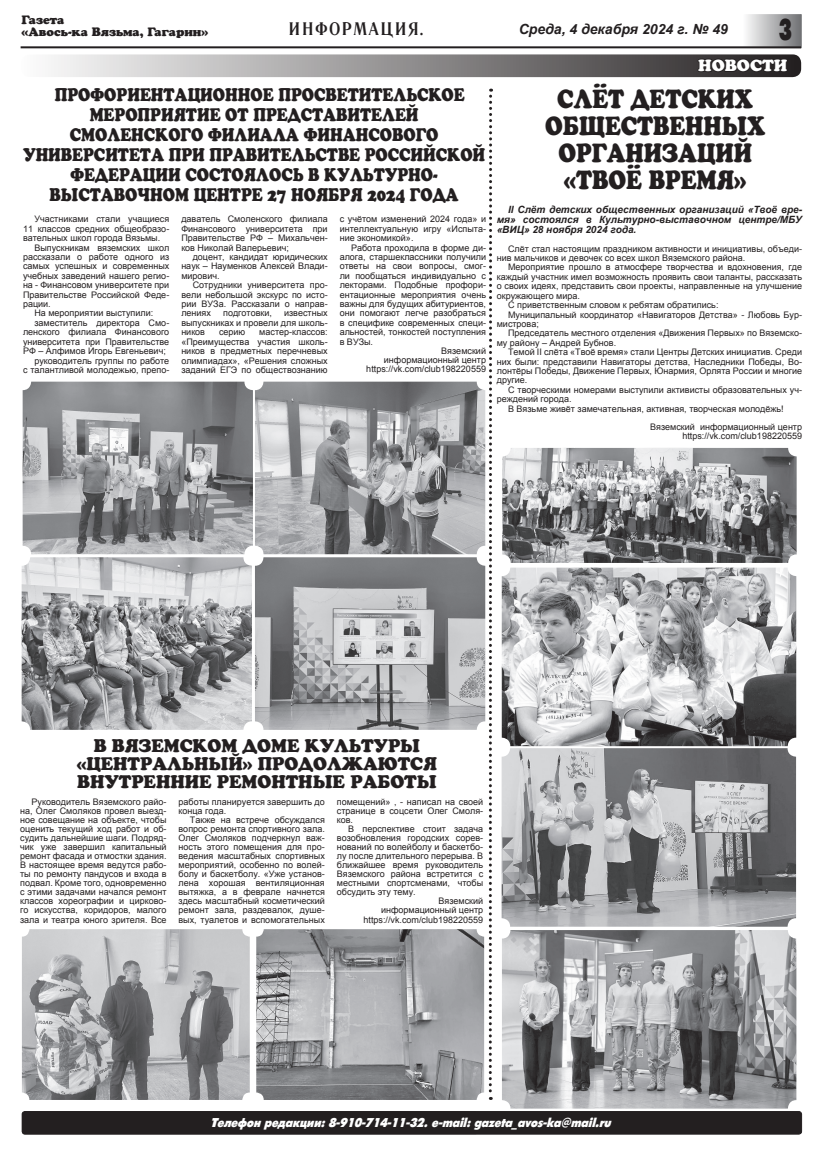
<style>
.page{position:relative;width:823px;height:1163px;background:#fff}
.page>*{position:absolute;margin:0;border:0;box-sizing:border-box;transform-origin:0 0}
.t1{font:30px "Futuris Extra C Bold";color:#231f20;scale:.67 1}
.основной{font:26px "AG Crown Style";color:#231f20;scale:.83 1}
.основной-2{font:18px "AG Crown Style";color:#231f20;scale:.83 1}
.основной-3{font:18px "AG Crown Style";color:#231f20;scale:.95 1}
.t2{font:700 18px "Literaturnaya";color:#231f20;scale:.87 1}
.основной-4{font:16px "AG Crown Style";color:#fff}
.t3{font:italic 700 14px "Arial";color:#231f20}
.основной-5{font:italic 12.7px "Futuris Extra C Bold";color:#fff;scale:.87 1}
.t4{font:12px "AG Crown Style";color:#231f20}
.основной-6{font:italic 700 10px/10px "Arial";color:#231f20;text-align:justify}
.основной-7{font:9px/9.4px "Arial";color:#231f20;text-align:justify}
</style>
<div class="page">
<div style="left:742px;top:14px;width:59px;height:34px;background:linear-gradient(to right,#fff,#717275);border:1px solid #6c6d70"></div>
<hr style="left:21px;top:46px;width:779px;height:2px;background:#231f20">
<div style="left:22px;top:1111px;width:779px;height:22px;background:#231f20;border-radius:3px"></div>
<div style="left:22px;top:1110px;width:779px;height:24px;border:1px solid #231f20;border-radius:3px"></div>
<div style="left:21px;top:54px;width:779px;height:23px;background:linear-gradient(to right,#fdfdfd,#221e1f);border-radius:9px"></div>
<svg style="left:695px;top:57px;width:94px;height:21px;background:#343031"></svg>
<img style="left:22px;top:929px;width:227px;height:170px">
<img style="left:256px;top:929px;width:228px;height:170px">
<img style="left:502px;top:448px;width:294px;height:115px">
<img style="left:501px;top:748px;width:294px;height:178px">
<img style="left:502px;top:930px;width:293px;height:178px">
<img style="left:501px;top:567px;width:294px;height:179px">
<svg style="left:488px;top:89px;width:4px;height:1010px"></svg>
<img style="left:23px;top:381px;width:230px;height:173px">
<img style="left:255px;top:557px;width:230px;height:172px">
<img style="left:255px;top:381px;width:230px;height:173px">
<img style="left:22px;top:557px;width:230px;height:172px">
<p class="t4" style="left:22px;top:13px;width:44px">Газета</p>
<p class="t4" style="left:22px;top:25px;width:188px">«Авось-ка Вязьма, Гагарин»</p>
<p class="t2" style="left:287px;top:18px;width:158px">ИНФОРМАЦИЯ.</p>
<p class="t3" style="left:518px;top:20px;width:210px">Среда, 4 декабря 2024 г. № 49</p>
<p class="t1" style="left:778px;top:13px;width:22px">3</p>
<p class="основной-2" style="left:55px;top:84px;width:495px">ПРОФОРИЕНТАЦИОННОЕ ПРОСВЕТИТЕЛЬСКОЕ</p>
<p class="основной-2" style="left:90px;top:104px;width:397px">МЕРОПРИЯТИЕ ОТ ПРЕДСТАВИТЕЛЕЙ</p>
<p class="основной-2" style="left:70px;top:124px;width:445px">СМОЛЕНСКОГО ФИЛИАЛА ФИНАНСОВОГО</p>
<p class="основной-2" style="left:23px;top:144px;width:558px">УНИВЕРСИТЕТА ПРИ ПРАВИТЕЛЬСТВЕ РОССИЙСКОЙ</p>
<p class="основной-2" style="left:71px;top:164px;width:443px">ФЕДЕРАЦИИ СОСТОЯЛОСЬ В КУЛЬТУРНО-</p>
<p class="основной-2" style="left:50px;top:184px;width:494px">ВЫСТАВОЧНОМ ЦЕНТРЕ 27 НОЯБРЯ 2024 ГОДА</p>
<p class="основной-7" style="left:23px;top:214px;width:148px;text-indent:11px">Участниками стали учащиеся 11 классов средних общеобразо&shy;вательных школ города Вязьмы.</p>
<p class="основной-7" style="left:23px;top:243px;width:148px;text-indent:11px">Выпускникам вяземских школ рассказали о работе одного из самых успешных и современных учебных заведений нашего регио&shy;на - Финансовом университете при Правительстве Российской Феде&shy;рации.</p>
<p class="основной-7" style="left:34px;top:308px;width:120px">На мероприятии выступили:</p>
<p class="основной-7" style="left:23px;top:318px;width:148px;text-indent:11px">заместитель директора Смо&shy;ленского филиала Финансового университета при Правительстве РФ – Алфимов Игорь Евгеньевич;</p>
<p class="основной-7" style="left:23px;top:355px;width:148px;text-align:right">руководитель группы по работе<br>с талантливой молодежью, препо-</p>
<p class="основной-7" style="left:181px;top:214px;width:148px">даватель Смоленского филиала Финансового университета при Правительстве РФ – Михальчен&shy;ков Николай Валерьевич;</p>
<p class="основной-7" style="left:181px;top:252px;width:148px;text-indent:11px">доцент, кандидат юридических наук – Науменков Алексей Влади&shy;мирович.</p>
<p class="основной-7" style="left:181px;top:280px;width:148px;text-indent:11px">Сотрудники университета про&shy;вели небольшой экскурс по исто&shy;рии ВУЗа. Рассказали о направ&shy;лениях</p>
<p class="основной-7" style="left:339px;top:214px;width:148px">с учётом изменений 2024 года» и интеллектуальную игру «Испыта&shy;ние экономикой».</p>
<p class="основной-7" style="left:339px;top:243px;width:148px;text-indent:11px">Работа проходила в форме ди&shy;алога, старшеклассники получили ответы на свои вопросы, смог&shy;ли пообщаться индивидуально с лекторами. Подобные профори&shy;ентационные мероприятия очень важны для будущих абитуриентов, они помогают легче разобраться в специфике современных специ&shy;альностей, тонкостей поступления в ВУЗы.</p>
<p class="основной-7" style="left:441px;top:346px;width:46px">Вяземский</p>
<p class="основной-7" style="left:383px;top:355px;width:103px">информационный центр</p>
<p class="основной-7" style="left:366px;top:364px;width:121px">https://vk.com/club198220559</p>
<p class="основной-7" style="left:181px;top:308px;width:148px;text-indent:103px">известных выпускниках и провели для школь&shy;ников</p>
<p class="основной-7" style="left:223px;top:308px;width:50px">подготовки,</p>
<p class="основной-7" style="left:181px;top:327px;width:148px;text-indent:78px">мастер-классов: «Преимущества участия школь&shy;ников в предметных перечневых олимпиадах», «Решения сложных заданий ЕГЭ по обществознанию</p>
<p class="основной-7" style="left:219px;top:327px;width:28px">серию</p>
<p class="основной-4" style="left:697px;top:56px;width:91px">НОВОСТИ</p>
<p class="основной" style="left:557px;top:84px;width:237px">СЛЁТ ДЕТСКИХ</p>
<p class="основной" style="left:544px;top:111px;width:267px">ОБЩЕСТВЕННЫХ</p>
<p class="основной" style="left:558px;top:138px;width:234px">ОРГАНИЗАЦИЙ</p>
<p class="основной" style="left:563px;top:165px;width:221px">«ТВОЁ ВРЕМЯ»</p>
<p class="основной-6" style="left:496px;top:205px;width:307px;text-indent:11px">Il Слёт детских общественных организаций «Твоё вре&shy;мя» состоялся в Культурно-выставочном центре/МБУ «ВИЦ» 28 ноября 2024 года.</p>
<p class="основной-7" style="left:496px;top:244px;width:306px;text-indent:11px">Слёт стал настоящим праздником активности и инициативы, объеди&shy;нив мальчиков и девочек со всех школ Вяземского района.</p>
<p class="основной-7" style="left:496px;top:263px;width:306px;text-indent:11px">Мероприятие прошло в атмосфере творчества и вдохновения, где каждый участник имел возможность проявить свои таланты, рассказать о своих идеях, представить свои проекты, направленные на улучшение окружающего мира.</p>
<p class="основной-7" style="left:508px;top:300px;width:212px">С приветственным словом к ребятам обратились:</p>
<p class="основной-7" style="left:496px;top:310px;width:306px;text-indent:11px">Муниципальный координатор «Навигаторов Детства» - Любовь Бур&shy;мистрова;</p>
<p class="основной-7" style="left:496px;top:328px;width:306px;text-indent:11px">Председатель местного отделения «Движения Первых» по Вяземско&shy;му району – Андрей Бубнов.</p>
<p class="основной-7" style="left:496px;top:347px;width:306px;text-indent:11px">Темой II слёта «Твоё время» стали Центры Детских инициатив. Среди них были: представили Навигаторы детства, Наследники Победы, Во&shy;лонтёры Победы, Движение Первых, Юнармия, Орлята России и многие другие.</p>
<p class="основной-7" style="left:496px;top:385px;width:306px;text-indent:11px">С творческими номерами выступили активисты образовательных уч&shy;реждений города.</p>
<p class="основной-7" style="left:508px;top:404px;width:277px">В Вязьме живёт замечательная, активная, творческая молодёжь!</p>
<p class="основной-7" style="left:649px;top:422px;width:153px">Вяземский информационный центр</p>
<p class="основной-7" style="left:682px;top:431px;width:121px">https://vk.com/club198220559</p>
<p class="основной-3" style="left:94px;top:735px;width:345px">В ВЯЗЕМСКОМ ДОМЕ КУЛЬТУРЫ</p>
<p class="основной-3" style="left:77px;top:753px;width:380px">«ЦЕНТРАЛЬНЫЙ» ПРОДОЛЖАЮТСЯ</p>
<p class="основной-3" style="left:77px;top:771px;width:380px">ВНУТРЕННИЕ РЕМОНТНЫЕ РАБОТЫ</p>
<p class="основной-7" style="left:20px;top:797px;width:148px;line-height:9px;text-indent:11px">Руководитель Вяземского райо&shy;на, Олег Смоляков провел выезд&shy;ное совещание на объекте, чтобы оценить текущий ход работ и об&shy;судить дальнейшие шаги. Подряд&shy;чик уже завершил капитальный ремонт фасада и отмостки здания.<br>В настоящее время ведутся рабо&shy;ты по ремонту пандусов и входа в подвал. Кроме того, одновременно с этими задачами начался ремонт классов хореографии и цирково&shy;го искусства, коридоров, малого зала и театра юного зрителя. Все</p>
<p class="основной-7" style="left:178px;top:797px;width:148px;line-height:9px">работы планируется завершить до конца года.</p>
<p class="основной-7" style="left:337px;top:797px;width:148px;line-height:9px">помещений» , - написал на своей странице в соцсети Олег Смоля&shy;ков.</p>
<p class="основной-7" style="left:337px;top:824px;width:148px;line-height:9px;text-indent:11px">В перспективе стоит задача возобновления городских сорев&shy;нований по волейболу и баскетбо&shy;лу после длительного перерыва. В ближайшее время руководитель Вяземского района встретится с местными спортсменами, чтобы обсудить эту тему.</p>
<p class="основной-7" style="left:438px;top:896px;width:46px">Вяземский</p>
<p class="основной-7" style="left:381px;top:905px;width:103px">информационный центр</p>
<p class="основной-7" style="left:363px;top:914px;width:121px">https://vk.com/club198220559</p>
<p class="основной-7" style="left:178px;top:815px;width:148px;line-height:9px;text-indent:11px">Также на встрече обсуждался вопрос ремонта спортивного зала.<br>Олег Смоляков подчеркнул важ&shy;ность этого помещения для про&shy;ведения масштабных спортивных мероприятий, особенно по волей&shy;болу и баскетболу. «Уже установ&shy;лена хорошая вентиляционная вытяжка, а в феврале начнется здесь масштабный косметический ремонт зала, раздевалок, душе&shy;вых, туалетов и вспомогательных</p>
<p class="основной-5" style="left:210px;top:1115px;width:465px">Телефонредакции:8-910-714-11-32.e-mail:gazeta_ avos-ka@mail.ru</p>
</div>
